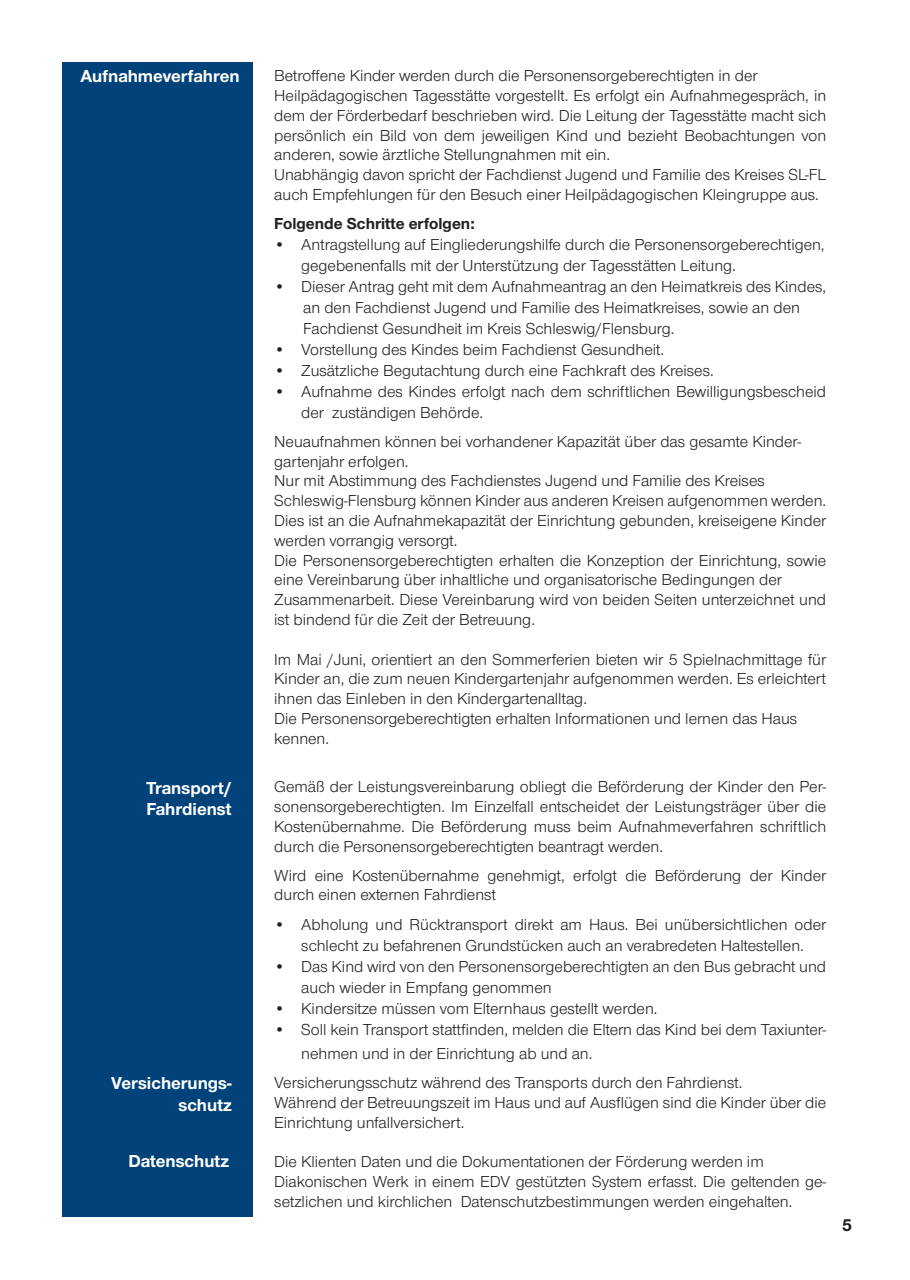
<style>
.page{position:relative;width:910px;height:1280px;background:#fff}
.page>*{position:absolute;margin:0;border:0;box-sizing:border-box;transform-origin:0 0}
.t1{font:700 18px/21.6px "Nordelbica";color:#fff}
.t2{font:700 18px "Nordelbica";color:#231f20}
.t3{font:16.5px/19.8px "Nordelbica";color:#231f20}
.t4{font:700 16.5px "Nordelbica";color:#231f20}
</style>
<div class="page">
<div style="left:63px;top:63px;width:190px;height:1154px;background:#004279"></div>
<p class="t1" style="left:81px;top:66px;width:161px">Aufnahmeverfahren</p>
<p class="t1" style="left:146px;top:777px;width:87px">Transport/<br>Fahrdienst</p>
<p class="t1" style="left:111px;top:1072px;width:122px;text-align:right">Versicherungs&shy;schutz</p>
<p class="t1" style="left:128px;top:1150px;width:102px">Datenschutz</p>
<p class="t3" style="left:274px;top:66px;width:553px">Betroffene Kinder werden durch die Personensorgeberechtigten in der Heilpädagogischen Tagesstätte vorgestellt. Es erfolgt ein Aufnahmegespräch, in dem der Förderbedarf beschrieben wird. Die Leitung der Tagesstätte macht sich persönlich ein Bild von dem jeweiligen Kind und bezieht Beobachtungen von anderen, sowie ärztliche Stellungnahmen mit ein.<br>Unabhängig davon spricht der Fachdienst Jugend und Familie des Kreises SL-FL auch Empfehlungen für den Besuch einer Heilpädagogischen Kleingruppe aus.</p>
<p class="t4" style="left:274px;top:214px;width:202px">Folgende Schritte erfolgen:</p>
<p class="t3" style="left:301px;top:234px;width:525px;line-height:21px;text-indent:-27px">• Antragstellung auf Eingliederungshilfe durch die Personensorgeberechtigen, gegebenenfalls mit der Unterstützung der Tagesstätten Leitung.</p>
<p class="t3" style="left:303px;top:276px;width:525px;line-height:21px;text-indent:-29px">• Dieser Antrag geht mit dem Aufnahmeantrag an den Heimatkreis des Kindes, an den Fachdienst Jugend und Familie des Heimatkreises, sowie an den<br>Fachdienst Gesundheit im Kreis Schleswig/Flensburg.</p>
<p class="t3" style="left:274px;top:340px;width:391px">• Vorstellung des Kindes beim Fachdienst Gesundheit.</p>
<p class="t3" style="left:274px;top:361px;width:441px">• Zusätzliche Begutachtung durch eine Fachkraft des Kreises.</p>
<p class="t3" style="left:301px;top:381px;width:526px;line-height:21px;text-indent:-27px">• Aufnahme des Kindes erfolgt nach dem schriftlichen Bewilligungsbescheid der zuständigen Behörde.</p>
<p class="t3" style="left:274px;top:431px;width:553px">Neuaufnahmen können bei vorhandener Kapazität über das gesamte Kinder&shy;gartenjahr erfolgen.<br>Nur mit Abstimmung des Fachdienstes Jugend und Familie des Kreises Schleswig-Flensburg können Kinder aus anderen Kreisen aufgenommen werden.<br>Dies ist an die Aufnahmekapazität der Einrichtung gebunden, kreiseigene Kinder werden vorrangig versorgt.<br>Die Personensorgeberechtigten erhalten die Konzeption der Einrichtung, sowie eine Vereinbarung über inhaltliche und organisatorische Bedingungen der Zusammenarbeit. Diese Vereinbarung wird von beiden Seiten unterzeichnet und ist bindend für die Zeit der Betreuung.</p>
<p class="t3" style="left:274px;top:649px;width:553px">Im Mai /Juni, orientiert an den Sommerferien bieten wir 5 Spielnachmittage für Kinder an, die zum neuen Kindergartenjahr aufgenommen werden. Es erleichtert ihnen das Einleben in den Kindergartenalltag.<br>Die Personensorgeberechtigten erhalten Informationen und lernen das Haus kennen.</p>
<p class="t3" style="left:274px;top:777px;width:553px;text-align:justify">Gemäß der Leistungsvereinbarung obliegt die Beförderung der Kinder den Per&shy;sonensorgeberechtigten. Im Einzelfall entscheidet der Leistungsträger über die Kostenübernahme. Die Beförderung muss beim Aufnahmeverfahren schriftlich durch die Personensorgeberechtigten beantragt werden.</p>
<p class="t3" style="left:274px;top:865px;width:553px">Wird eine Kostenübernahme genehmigt, erfolgt die Beförderung der Kinder durch einen externen Fahrdienst</p>
<p class="t3" style="left:274px;top:914px;width:553px;line-height:21px;text-align:center">• Abholung und Rücktransport direkt am Haus. Bei unübersichtlichen oder schlecht zu befahrenen Grundstücken auch an verabredeten Haltestellen.</p>
<p class="t3" style="left:301px;top:956px;width:526px;line-height:21px;text-indent:-27px">• Das Kind wird von den Personensorgeberechtigten an den Bus gebracht und auch wieder in Empfang genommen</p>
<p class="t3" style="left:274px;top:999px;width:385px">• Kindersitze müssen vom Elternhaus gestellt werden.</p>
<p class="t3" style="left:301px;top:1018px;width:526px;line-height:24px;text-indent:-27px">• Soll kein Transport stattfinden, melden die Eltern das Kind bei dem Taxiunter&shy;nehmen und in der Einrichtung ab und an.</p>
<p class="t3" style="left:274px;top:1073px;width:553px">Versicherungsschutz während des Transports durch den Fahrdienst.<br>Während der Betreuungszeit im Haus und auf Ausflügen sind die Kinder über die<br>Einrichtung unfallversichert.</p>
<p class="t3" style="left:274px;top:1152px;width:553px">Die Klienten Daten und die Dokumentationen der Förderung werden im<br>Diakonischen Werk in einem EDV gestützten System erfasst. Die geltenden ge&shy;setzlichen und kirchlichen Datenschutzbestimmungen werden eingehalten.</p>
<p class="t2" style="left:842px;top:1214px;width:12px">5</p>
</div>
